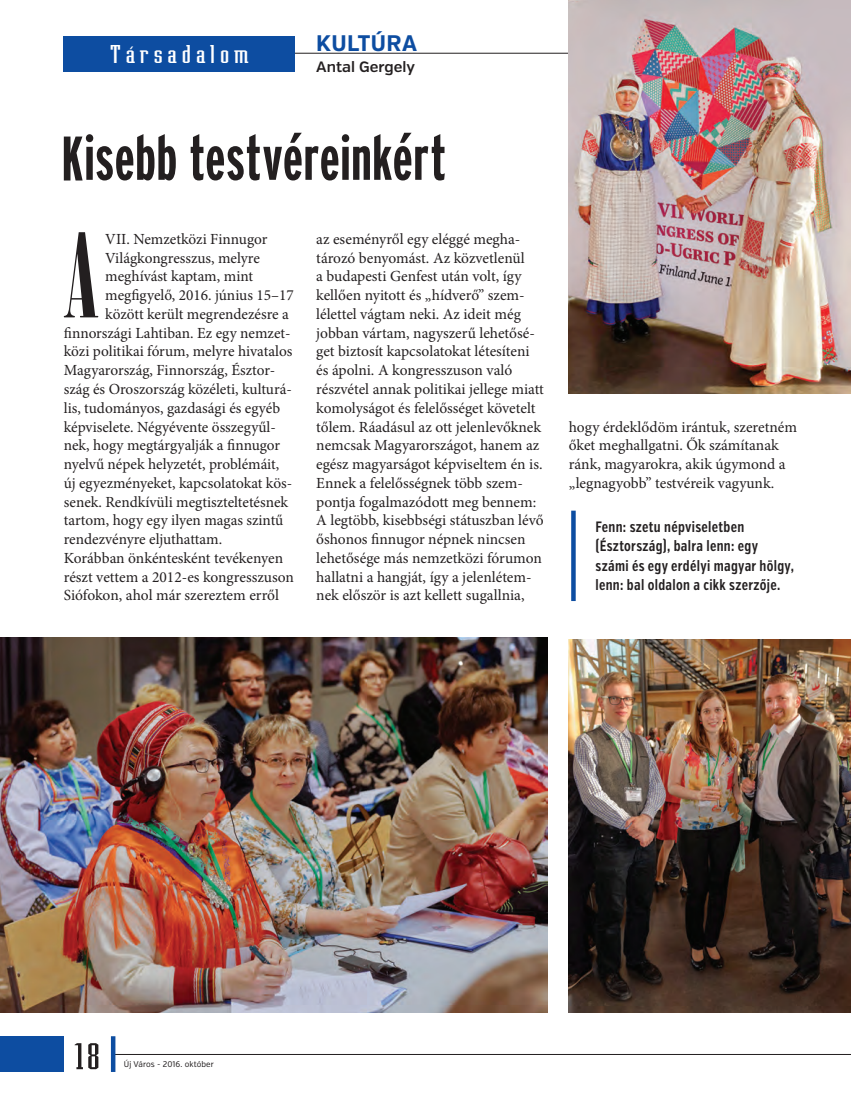
<style>
.page{position:relative;width:851px;height:1106px;background:#fff}
.page>*{position:absolute;margin:0;border:0;box-sizing:border-box;transform-origin:0 0}
.Iniciáléval_talpas_b{font:117.6px "Onyx";color:#231f20}
.Cím_Interstate{font:69.3px "Interstate UV Boldcondensed";color:#231f20;scale:.95 1}
.t1{font:39px "Teknik Plain";color:#231f20;scale:1.5 1}
.Rubrica{font:27px "Teknik Plain";letter-spacing:.12em;color:#fff;scale:1.5 1}
.Alrubrica{font:700 22.5px "Verb Cond";letter-spacing:.02em;color:#0d4da1}
.Talpas_balra_zárt_sz{font:15.45px/18.8px "Minion Pro";color:#231f20}
.Iniciáléval_talpas_b-2{font:15.45px "Minion Pro";color:#231f20}
.képszöveg{font:600 15px/19.5px "Verb Comp";letter-spacing:.02em;color:#231f20}
.Szerző{font:600 15px "Verb";color:#231f20}
.t2{font:8.25px "Verb Cond";letter-spacing:.01em;color:#231f20}
</style>
<div class="page">
<hr style="left:112px;top:1054px;width:738px;height:1px;background:#231f20">
<hr style="left:64px;top:53px;width:786px;height:1px;background:#231f20">
<div style="left:0;top:1036px;width:64px;height:35px;background:#0d4da1"></div>
<hr style="left:111px;top:1036px;width:4px;height:35px;background:#0d4da1">
<div style="left:64px;top:36px;width:231px;height:35px;background:#0d4da1"></div>
<img style="left:568px;top:0;width:282px;height:394px">
<img style="left:0;top:637px;width:547px;height:375px">
<img style="left:568px;top:639px;width:282px;height:373px">
<svg style="left:571px;top:510px;width:4px;height:91px"></svg>
<p class="Rubrica" style="left:110px;top:41px;width:94px">Társadalom</p>
<p class="Alrubrica" style="left:316px;top:29px;width:102px">KULTÚRA</p>
<p class="Szerző" style="left:316px;top:58px;width:100px">Antal Gergely</p>
<p class="Cím_Interstate" style="left:64px;top:116px;width:406px">Kisebb testvéreinkért</p>
<p class="Iniciáléval_talpas_b" style="left:64px;top:208px;width:37px">A</p>
<p class="Iniciáléval_talpas_b-2" style="left:105px;top:228px;width:164px">VII. Nemzetközi Finnugor</p>
<p class="Iniciáléval_talpas_b-2" style="left:105px;top:247px;width:156px">Világkongresszus, melyre</p>
<p class="Iniciáléval_talpas_b-2" style="left:105px;top:266px;width:149px">meghívást kaptam, mint</p>
<p class="Iniciáléval_talpas_b-2" style="left:105px;top:285px;width:190px">megfigyelő, 2016. június 15–17</p>
<p class="Iniciáléval_talpas_b-2" style="left:105px;top:303px;width:185px">között került megrendezésre a</p>
<p class="Iniciáléval_talpas_b-2" style="left:64px;top:322px;width:228px">finnországi Lahtiban. Ez egy nemzet-</p>
<p class="Iniciáléval_talpas_b-2" style="left:64px;top:341px;width:230px">közi politikai fórum, melyre hivatalos</p>
<p class="Iniciáléval_talpas_b-2" style="left:64px;top:360px;width:213px">Magyarország, Finnország, Észtor-</p>
<p class="Iniciáléval_talpas_b-2" style="left:64px;top:379px;width:229px">szág és Oroszország közéleti, kulturá-</p>
<p class="Iniciáléval_talpas_b-2" style="left:64px;top:397px;width:218px">lis, tudományos, gazdasági és egyéb</p>
<p class="Iniciáléval_talpas_b-2" style="left:64px;top:416px;width:213px">képviselete. Négyévente összegyűl-</p>
<p class="Iniciáléval_talpas_b-2" style="left:64px;top:435px;width:218px">nek, hogy megtárgyalják a finnugor</p>
<p class="Iniciáléval_talpas_b-2" style="left:64px;top:454px;width:217px">nyelvű népek helyzetét, problémáit,</p>
<p class="Iniciáléval_talpas_b-2" style="left:64px;top:472px;width:230px">új egyezményeket, kapcsolatokat kös-</p>
<p class="Iniciáléval_talpas_b-2" style="left:64px;top:491px;width:226px">senek. Rendkívüli megtiszteltetésnek</p>
<p class="Iniciáléval_talpas_b-2" style="left:64px;top:510px;width:221px">tartom, hogy egy ilyen magas szintű</p>
<p class="Iniciáléval_talpas_b-2" style="left:64px;top:529px;width:160px">rendezvényre eljuthattam.</p>
<p class="Talpas_balra_zárt_sz" style="left:64px;top:548px;width:231px">Korábban önkéntesként tevékenyen részt vettem a 2012-es kongresszuson<br>Siófokon, ahol már szereztem erről</p>
<p class="Talpas_balra_zárt_sz" style="left:316px;top:230px;width:229px">az eseményről egy eléggé megha&shy;tározó benyomást. Az közvetlenül<br>a budapesti Genfest után volt, így kellően nyitott és „hídverő” szem&shy;lélettel vágtam neki. Az ideit még jobban vártam, nagyszerű lehetősé&shy;get biztosít kapcsolatokat létesíteni és ápolni. A kongresszuson való részvétel annak politikai jellege miatt komolyságot és felelősséget követelt tőlem. Ráadásul az ott jelenlevőknek nemcsak Magyarországot, hanem az egész magyarságot képviseltem én is.<br>Ennek a felelősségnek több szem&shy;pontja fogalmazódott meg bennem:</p>
<p class="Talpas_balra_zárt_sz" style="left:316px;top:511px;width:229px">A legtöbb, kisebbségi státuszban lévő őshonos finnugor népnek nincsen lehetősége más nemzetközi fórumon hallatni a hangját, így a jelenlétem&shy;nek először is azt kellett sugallnia,</p>
<p class="Talpas_balra_zárt_sz" style="left:568px;top:417px;width:230px">hogy érdeklődöm irántuk, szeretném őket meghallgatni. Ők számítanak ránk, magyarokra, akik úgymond a „legnagyobb” testvéreik vagyunk.</p>
<p class="képszöveg" style="left:595px;top:517px;width:200px">Fenn: szetu népviseletben (Észtország), balra lenn: egy számi és egy erdélyi magyar hölgy, lenn: bal oldalon a cikk szerzője.</p>
<h3 class="t1" style="left:75px;top:1037px;width:18px">18</h3>
<p class="t2" style="left:124px;top:1059px;width:91px">Új Város - 2016. október</p>
</div>
